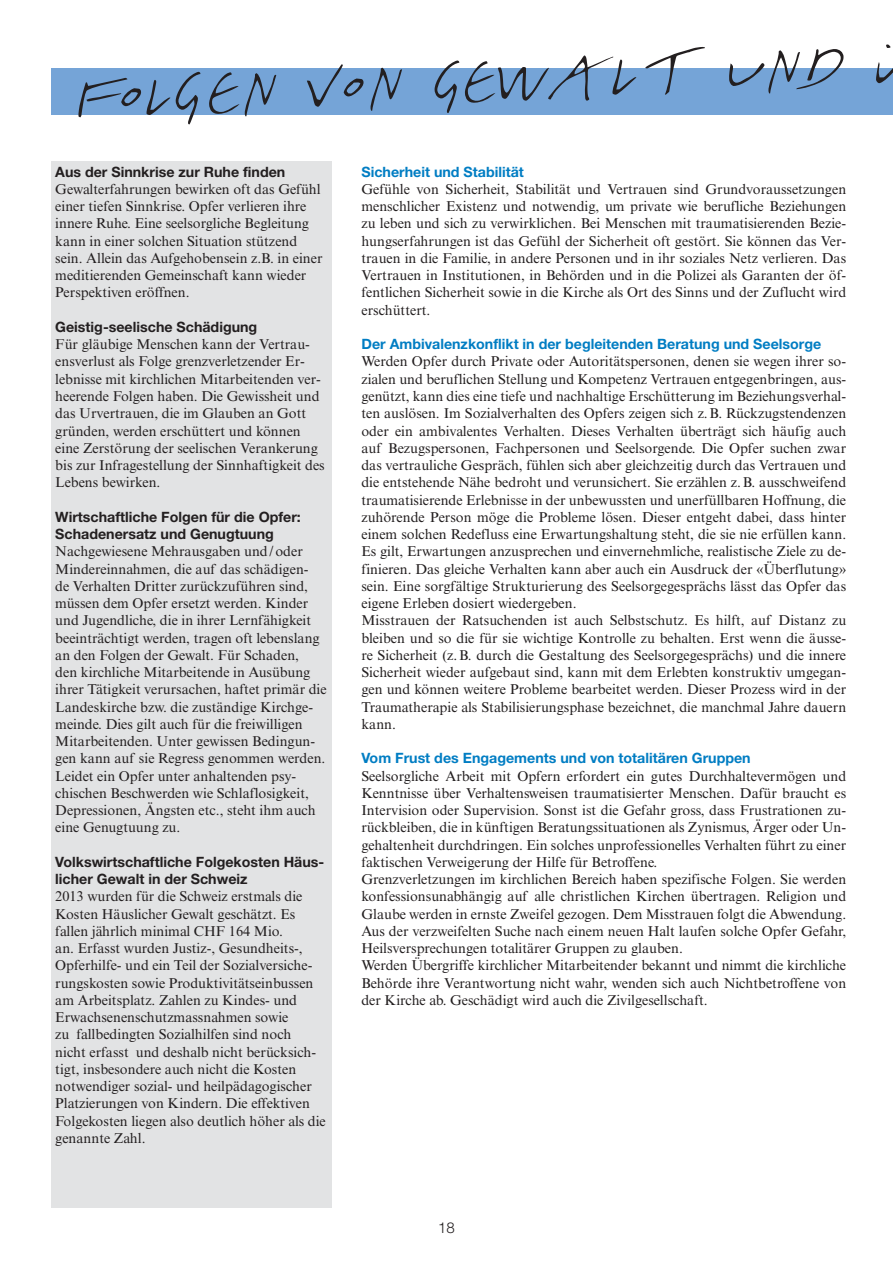
<style>
.page{position:relative;width:893px;height:1263px;background:#fff}
.page>*{position:absolute;margin:0;border:0;box-sizing:border-box;transform-origin:0 0}
.t1{font:58.5px "Linotype Belle";color:#231f20}
.t2{font:300 15px "Helvetica Neue LT Pro";color:#231f20}
.t3{font:14.25px/17.2px "Times NRMT Pro";color:#231f20}
.t4{font:700 14.25px/17.2px "Helvetica Neue LT Pro";color:#231f20}
.t5{font:700 14.25px "Helvetica Neue LT Pro";color:#007dc3}
</style>
<div class="page">
<div style="left:51px;top:68px;width:842px;height:47px;background:#75a4d7"></div>
<div style="left:51px;top:162px;width:281px;height:1046px;background:#e2e3e4"></div>
<h1 class="t1" style="left:76px;top:75px;width:827px;rotate:-3deg">Folgen von GEwalt und Ü</h1>
<p class="t4" style="left:55px;top:165px;width:232px">Aus der Sinnkrise zur Ruhe finden</p>
<p class="t3" style="left:55px;top:182px;width:269px">Gewalterfahrungen bewirken oft das Gefühl einer tiefen Sinnkrise. Opfer verlieren ihre innere Ruhe. Eine seelsorgliche Begleitung kann in einer solchen Situation stützend sein. Allein das Aufgehobensein z.B. in einer meditierenden Gemeinschaft kann wieder Perspektiven eröffnen.</p>
<p class="t4" style="left:55px;top:320px;width:204px">Geistig-seelische Schädigung</p>
<p class="t3" style="left:55px;top:337px;width:271px">Für gläubige Menschen kann der Vertrau&shy;ensverlust als Folge grenzverletzender Er&shy;lebnisse mit kirchlichen Mitarbeitenden ver&shy;heerende Folgen haben. Die Gewissheit und das Urvertrauen, die im Glauben an Gott gründen, werden erschüttert und können eine Zerstörung der seelischen Verankerung bis zur Infragestellung der Sinnhaftigkeit des Lebens bewirken.</p>
<p class="t4" style="left:55px;top:510px;width:247px">Wirtschaftliche Folgen für die Opfer:<br>Schadenersatz und Genugtuung</p>
<p class="t3" style="left:55px;top:544px;width:273px">Nachgewiesene Mehrausgaben und / oder Mindereinnahmen, die auf das schädigen-<br>de Verhalten Dritter zurückzuführen sind, müssen dem Opfer ersetzt werden. Kinder und Jugendliche, die in ihrer Lernfähigkeit beeinträchtigt werden, tragen oft lebenslang an den Folgen der Gewalt. Für Schaden,<br>den kirchliche Mitarbeitende in Ausübung ihrer Tätigkeit verursachen, haftet primär die Landeskirche bzw. die zuständige Kirchge&shy;meinde. Dies gilt auch für die freiwilligen Mitarbeitenden. Unter gewissen Bedingun&shy;gen kann auf sie Regress genommen werden.<br>Leidet ein Opfer unter anhaltenden psy&shy;chischen Beschwerden wie Schlaflosigkeit, Depressionen, Ängsten etc., steht ihm auch eine Genugtuung zu.</p>
<p class="t4" style="left:55px;top:855px;width:271px">Volkswirtschaftliche Folgekosten Häus&shy;licher Gewalt in der Schweiz</p>
<p class="t3" style="left:55px;top:889px;width:272px">2013 wurden für die Schweiz erstmals die Kosten Häuslicher Gewalt geschätzt. Es fallen jährlich minimal CHF 164 Mio.<br>an. Erfasst wurden Justiz-, Gesundheits-, Opferhilfe- und ein Teil der Sozialversiche&shy;rungskosten sowie Produktivitätseinbussen am Arbeitsplatz. Zahlen zu Kindes- und Erwachsenenschutzmassnahmen sowie<br>zu fallbedingten Sozialhilfen sind noch<br>nicht erfasst und deshalb nicht berücksich&shy;tigt, insbesondere auch nicht die Kosten notwendiger sozial- und heilpädagogischer Platzierungen von Kindern. Die effektiven Folgekosten liegen also deutlich höher als die genannte Zahl.</p>
<p class="t5" style="left:361px;top:167px;width:164px">Sicherheit und Stabilität</p>
<p class="t3" style="left:361px;top:182px;width:486px;text-align:justify">Gefühle von Sicherheit, Stabilität und Vertrauen sind Grundvoraussetzungen menschlicher Existenz und notwendig, um private wie berufliche Beziehungen zu leben und sich zu verwirklichen. Bei Menschen mit traumatisierenden Bezie&shy;hungserfahrungen ist das Gefühl der Sicherheit oft gestört. Sie können das Ver&shy;trauen in die Familie, in andere Personen und in ihr soziales Netz verlieren. Das Vertrauen in Institutionen, in Behörden und in die Polizei als Garanten der öf&shy;fentlichen Sicherheit sowie in die Kirche als Ort des Sinns und der Zuflucht wird erschüttert.</p>
<p class="t5" style="left:361px;top:339px;width:461px">Der Ambivalenzkonflikt in der begleitenden Beratung und Seelsorge</p>
<p class="t3" style="left:361px;top:354px;width:486px">Werden Opfer durch Private oder Autoritätspersonen, denen sie wegen ihrer so&shy;zialen und beruflichen Stellung und Kompetenz Vertrauen entgegenbringen, aus&shy;genützt, kann dies eine tiefe und nachhaltige Erschütterung im Beziehungsverhal&shy;ten auslösen. Im Sozialverhalten des Opfers zeigen sich z. B. Rückzugstendenzen oder ein ambivalentes Verhalten. Dieses Verhalten überträgt sich häufig auch auf Bezugspersonen, Fachpersonen und Seelsorgende. Die Opfer suchen zwar das vertrauliche Gespräch, fühlen sich aber gleichzeitig durch das Vertrauen und die entstehende Nähe bedroht und verunsichert. Sie erzählen z. B. ausschweifend traumatisierende Erlebnisse in der unbewussten und unerfüllbaren Hoffnung, die zuhörende Person möge die Probleme lösen. Dieser entgeht dabei, dass hinter einem solchen Redefluss eine Erwartungshaltung steht, die sie nie erfüllen kann.<br>Es gilt, Erwartungen anzusprechen und einvernehmliche, realistische Ziele zu de&shy;finieren. Das gleiche Verhalten kann aber auch ein Ausdruck der «Überflutung» sein. Eine sorgfältige Strukturierung des Seelsorgegesprächs lässt das Opfer das eigene Erleben dosiert wiedergeben.<br>Misstrauen der Ratsuchenden ist auch Selbstschutz. Es hilft, auf Distanz zu bleiben und so die für sie wichtige Kontrolle zu behalten. Erst wenn die äusse&shy;re Sicherheit (z. B. durch die Gestaltung des Seelsorgegesprächs) und die innere Sicherheit wieder aufgebaut sind, kann mit dem Erlebten konstruktiv umgegan&shy;gen und können weitere Probleme bearbeitet werden. Dieser Prozess wird in der Traumatherapie als Stabilisierungsphase bezeichnet, die manchmal Jahre dauern kann.</p>
<p class="t5" style="left:361px;top:753px;width:391px">Vom Frust des Engagements und von totalitären Gruppen</p>
<p class="t3" style="left:361px;top:768px;width:486px">Seelsorgliche Arbeit mit Opfern erfordert ein gutes Durchhaltevermögen und Kenntnisse über Verhaltensweisen traumatisierter Menschen. Dafür braucht es Intervision oder Supervision. Sonst ist die Gefahr gross, dass Frustrationen zu&shy;rückbleiben, die in künftigen Beratungssituationen als Zynismus, Ärger oder Un&shy;gehaltenheit durchdringen. Ein solches unprofessionelles Verhalten führt zu einer faktischen Verweigerung der Hilfe für Betroffene.<br>Grenzverletzungen im kirchlichen Bereich haben spezifische Folgen. Sie werden konfessionsunabhängig auf alle christlichen Kirchen übertragen. Religion und Glaube werden in ernste Zweifel gezogen. Dem Misstrauen folgt die Abwendung.<br>Aus der verzweifelten Suche nach einem neuen Halt laufen solche Opfer Gefahr, Heilsversprechungen totalitärer Gruppen zu glauben.<br>Werden Übergriffe kirchlicher Mitarbeitender bekannt und nimmt die kirchliche Behörde ihre Verantwortung nicht wahr, wenden sich auch Nichtbetroffene von der Kirche ab. Geschädigt wird auch die Zivilgesellschaft.</p>
<p class="t2" style="left:438px;top:1222px;width:18px">18</p>
</div>
